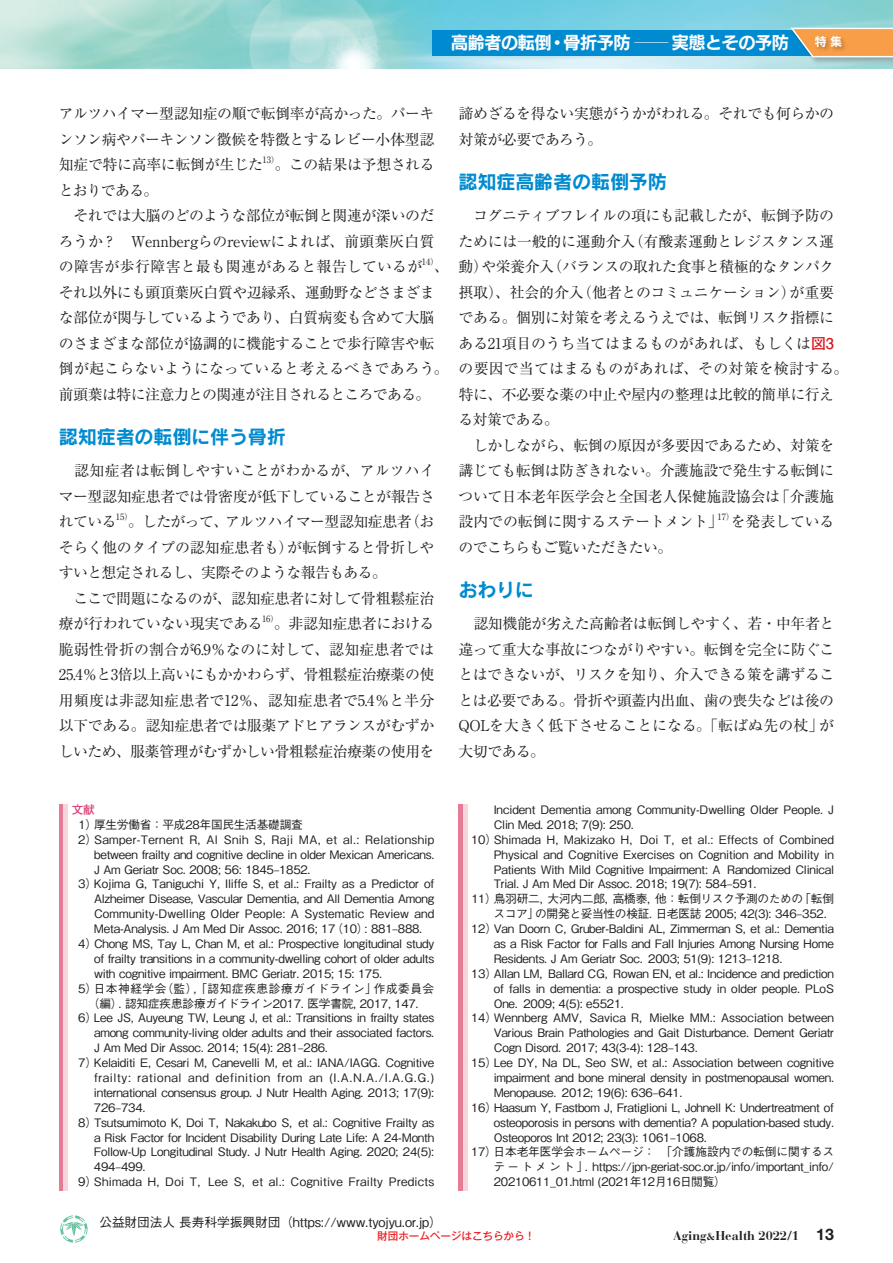
<style>
.page{position:relative;width:893px;height:1263px;background:#fff}
.page>*{position:absolute;margin:0;border:0;box-sizing:border-box;transform-origin:0 0}
.t1{font:19.2px "Rodin Pro B";letter-spacing:-.01em;color:#008bd0}
.t2{font:16.95px "New Rodin Pro B";letter-spacing:-.02em;color:#fff}
.t3{font:14.85px/25.5px "Ryumin Pro";letter-spacing:-.025em;color:#231f20}
.t4{font:14.85px "Ryumin Pro";letter-spacing:-.045em;color:#231f20}
.t5{font:500 12.75px "Gothic BBB Pro";letter-spacing:-.01em;color:#231f20}
.t6{font:700 12.75px "Bauer Bodoni";color:#231f20}
.t7{font:500 11.7px "Gothic BBB Pro";letter-spacing:-.015em;color:#231f20}
.t8{font:500 11.7px "Gothic BBB Pro";letter-spacing:.01em;color:#231f20}
.t9{font:500 11.7px "Gothic BBB Pro";letter-spacing:.055em;color:#231f20}
.t10{font:500 11.7px "Gothic BBB Pro";letter-spacing:.03em;color:#231f20}
.t11{font:500 11.7px "Gothic BBB Pro";letter-spacing:.02em;color:#231f20}
.t12{font:500 11.7px "Gothic BBB Pro";letter-spacing:.045em;color:#231f20}
.t13{font:11.7px "New Rodin Pro B";color:#fff}
.t14{font:700 11.7px "Futo Go B101 Pro";color:#da3c75}
.t15{font:500 10.65px "Gothic MB101 Pro";letter-spacing:-.01em;color:#ee1d23}
.t16{font:8.7px "Ryumin Pro";letter-spacing:-.03em;color:#231f20}
.s1{font-family:"Futo Go B101 Pro";font-weight:700;color:#d7171f}
.s2{font-size:10.65px}
.s3{font-family:"Helvetica Neue";font-size:15.9px}
</style>
<div class="page">
<img style="left:0;top:0;width:893px;height:68px">
<div style="left:433px;top:30px;width:460px;height:25px;background:#008bd0"></div>
<div style="left:790px;top:26px;width:103px;height:39px;background:#231f20;opacity:.3"></div>
<svg style="left:789px;top:27px;width:104px;height:31px"></svg>
<div style="left:814px;top:35px;width:34px;height:18px;background:#231f20;opacity:.3"></div>
<div style="left:60px;top:1215px;width:28px;height:28px;border:3px solid #62c39c;border-radius:50%"></div>
<svg style="left:61px;top:1215px;width:26px;height:28px"></svg>
<hr style="left:459px;top:804px;width:4px;height:387px;background:#e47c96">
<hr style="left:463px;top:804px;width:4px;height:387px;background:#f6d6db">
<hr style="left:59px;top:804px;width:4px;height:387px;background:#e47c96">
<div style="left:63px;top:804px;width:5px;height:387px;background:#f6d6db"></div>
<h2 class="t2" style="left:451px;top:28px;width:339px">高齢者の転倒・骨折予防 ─実態とその予防</h2>
<p class="t13" style="left:815px;top:31px;width:29px">特 集</p>
<p class="t3" style="left:59px;top:100px;width:377px;text-align:justify">アルツハイマー型認知症の順で転倒率が高かった。パーキンソン病やパーキンソン徴候を特徴とするレビー小体型認知症で特に高率に転倒が生じた</p>
<p class="t16" style="left:263px;top:153px;width:18px">13）</p>
<p class="t3" style="left:275px;top:151px;width:161px">。この結果は予想される</p>
<p class="t3" style="left:59px;top:176px;width:377px">とおりである。<br>　それでは大脳のどのような部位が転倒と関連が深いのだろうか？　Wennbergらのreviewによれば、前頭葉灰白質の障害が歩行障害と最も関連があると報告しているが</p>
<p class="t16" style="left:422px;top:255px;width:18px">14）</p>
<p class="t3" style="left:59px;top:253px;width:392px;text-indent:375px">、それ以外にも頭頂葉灰白質や辺縁系、運動野などさまざまな部位が関与しているようであり、白質病変も含めて大脳のさまざまな部位が協調的に機能することで歩行障害や転倒が起こらないようになっていると考えるべきであろう。前頭葉は特に注意力との関連が注目されるところである。</p>
<h1 class="t1" style="left:59px;top:424px;width:228px">認知症者の転倒に伴う骨折</h1>
<p class="t3" style="left:59px;top:457px;width:377px;text-align:justify">　認知症者は転倒しやすいことがわかるが、アルツハイマー型認知症患者では骨密度が低下していることが報告されている</p>
<p class="t16" style="left:116px;top:510px;width:18px">15）</p>
<p class="t3" style="left:59px;top:508px;width:377px;text-indent:69px">。したがって、アルツハイマー型認知症患者（おそらく他のタイプの認知症患者も）が転倒すると骨折しやすいと想定されるし、実際そのような報告もある。<br>　ここで問題になるのが、認知症患者に対して骨粗鬆症治療が行われていない現実である</p>
<p class="t16" style="left:262px;top:612px;width:18px">16）</p>
<p class="t3" style="left:59px;top:610px;width:377px;text-align:justify;text-indent:215px">。非認知症患者における脆弱性骨折の割合が6.9％なのに対して、認知症患者では25.4％と3倍以上高いにもかかわらず、骨粗鬆症治療薬の使用頻度は非認知症患者で12％、認知症患者で5.4％と半分以下である。認知症患者では服薬アドヒアランスがむずかしいため、服薬管理がむずかしい骨粗鬆症治療薬の使用を</p>
<p class="t14" style="left:72px;top:800px;width:25px">文献</p>
<p class="t7" style="left:79px;top:815px;width:226px">1）厚生労働省：平成28年国民生活基礎調査</p>
<p class="t10" style="left:78px;top:830px;width:357px">2）Samper-Ternent R, Al Snih S, Raji MA, et al.: Relationship</p>
<p class="t7" style="left:94px;top:845px;width:342px">between frailty and cognitive decline in older Mexican Americans.</p>
<p class="t7" style="left:94px;top:860px;width:218px">J Am Geriatr Soc. 2008; 56: 1845–1852.</p>
<p class="t7" style="left:78px;top:875px;width:357px">3）Kojima G, Taniguchi Y, Iliffe S, et al.: Frailty as a Predictor of</p>
<p class="t7" style="left:94px;top:889px;width:342px">Alzheimer Disease, Vascular Dementia, and All Dementia Among</p>
<p class="t8" style="left:94px;top:904px;width:342px">Community-Dwelling Older People: A Systematic Review and</p>
<p class="t7" style="left:94px;top:919px;width:330px">Meta-Analysis. J Am Med Dir Assoc. 2016; 17（10）: 881–888.</p>
<p class="t7" style="left:78px;top:934px;width:357px">4）Chong MS, Tay L, Chan M, et al.: Prospective longitudinal study</p>
<p class="t7" style="left:94px;top:949px;width:342px">of frailty transitions in a community-dwelling cohort of older adults</p>
<p class="t7" style="left:94px;top:964px;width:290px">with cognitive impairment. BMC Geriatr. 2015; 15: 175.</p>
<p class="t12" style="left:78px;top:979px;width:358px">5）日本神経学会（監）, 「認知症疾患診療ガイドライン」作成委員会</p>
<p class="t7" style="left:88px;top:994px;width:332px">（編）. 認知症疾患診療ガイドライン2017. 医学書院, 2017, 147.</p>
<p class="t7" style="left:78px;top:1009px;width:357px">6）Lee JS, Auyeung TW, Leung J, et al.: Transitions in frailty states</p>
<p class="t7" style="left:94px;top:1023px;width:342px">among community-living older adults and their associated factors.</p>
<p class="t7" style="left:94px;top:1038px;width:235px">J Am Med Dir Assoc. 2014; 15(4): 281–286.</p>
<p class="t7" style="left:78px;top:1053px;width:357px">7）Kelaiditi E, Cesari M, Canevelli M, et al.: IANA/IAGG. Cognitive</p>
<p class="t9" style="left:94px;top:1068px;width:342px">frailty: rational and definition from an (I.A.N.A./I.A.G.G.)</p>
<p class="t7" style="left:94px;top:1083px;width:342px">international consensus group. J Nutr Health Aging. 2013; 17(9):</p>
<p class="t7" style="left:94px;top:1098px;width:53px">726–734.</p>
<p class="t7" style="left:78px;top:1113px;width:357px">8）Tsutsumimoto K, Doi T, Nakakubo S, et al.: Cognitive Frailty as</p>
<p class="t7" style="left:94px;top:1128px;width:342px">a Risk Factor for Incident Disability During Late Life: A 24-Month</p>
<p class="t7" style="left:94px;top:1142px;width:342px">Follow-Up Longitudinal Study. J Nutr Health Aging. 2020; 24(5):</p>
<p class="t7" style="left:94px;top:1157px;width:53px">494–499.</p>
<p class="t11" style="left:78px;top:1172px;width:358px">9）Shimada H, Doi T, Lee S, et al.: Cognitive Frailty Predicts</p>
<p class="t3" style="left:459px;top:100px;width:377px">諦めざるを得ない実態がうかがわれる。それでも何らかの対策が必要であろう。</p>
<h1 class="t1" style="left:459px;top:169px;width:210px">認知症高齢者の転倒予防</h1>
<p class="t3" style="left:458px;top:202px;width:391px">　コグニティブフレイルの項にも記載したが、転倒予防のためには一般的に運動介入（有酸素運動とレジスタンス運動）や栄養介入（バランスの取れた食事と積極的なタンパク摂取）、社会的介入（他者とのコミュニケーション）が重要である。個別に対策を考えるうえでは、転倒リスク指標にある21項目のうち当てはまるものがあれば、もしくは<span class="s1">図3</span>の要因で当てはまるものがあれば、その対策を検討する。特に、不必要な薬の中止や屋内の整理は比較的簡単に行える対策である。<br>　しかしながら、転倒の原因が多要因であるため、対策を講じても転倒は防ぎきれない。介護施設で発生する転倒について日本老年医学会と全国老人保健施設協会は「介護施設内での転倒に関するステートメント」</p>
<p class="t16" style="left:718px;top:510px;width:18px">17）</p>
<p class="t3" style="left:731px;top:508px;width:105px">を発表している</p>
<p class="t4" style="left:459px;top:536px;width:215px">のでこちらもご覧いただきたい。</p>
<h1 class="t1" style="left:459px;top:577px;width:77px">おわりに</h1>
<p class="t3" style="left:458px;top:610px;width:377px;text-align:justify">　認知機能が劣えた高齢者は転倒しやすく、若・中年者と違って重大な事故につながりやすい。転倒を完全に防ぐことはできないが、リスクを知り、介入できる策を講ずることは必要である。骨折や頭蓋内出血、歯の喪失などは後のQOLを大きく低下させることになる。「転ばぬ先の杖」が大切である。</p>
<p class="t7" style="left:494px;top:800px;width:342px">Incident Dementia among Community-Dwelling Older People. J</p>
<p class="t7" style="left:494px;top:815px;width:142px">Clin Med. 2018; 7(9): 250.</p>
<p class="t8" style="left:471px;top:830px;width:364px">10）Shimada H, Makizako H, Doi T, et al.: Effects of Combined</p>
<p class="t7" style="left:494px;top:845px;width:342px">Physical and Cognitive Exercises on Cognition and Mobility in</p>
<p class="t7" style="left:494px;top:860px;width:342px">Patients With Mild Cognitive Impairment: A Randomized Clinical</p>
<p class="t7" style="left:494px;top:875px;width:264px">Trial. J Am Med Dir Assoc. 2018; 19(7): 584–591.</p>
<p class="t7" style="left:471px;top:889px;width:364px">11）鳥羽研二, 大河内二郎, 高橋泰, 他：転倒リスク予測のための「転倒</p>
<p class="t7" style="left:494px;top:904px;width:335px">スコア」の開発と妥当性の検証. 日老医誌 2005; 42(3): 346–352.</p>
<p class="t7" style="left:471px;top:919px;width:364px">12）Van Doorn C, Gruber-Baldini AL, Zimmerman S, et al.: Dementia</p>
<p class="t7" style="left:494px;top:934px;width:342px">as a Risk Factor for Falls and Fall Injuries Among Nursing Home</p>
<p class="t7" style="left:494px;top:949px;width:290px">Residents. J Am Geriatr Soc. 2003; 51(9): 1213–1218.</p>
<p class="t7" style="left:471px;top:964px;width:364px">13）Allan LM, Ballard CG, Rowan EN, et al.: Incidence and prediction</p>
<p class="t7" style="left:494px;top:979px;width:342px">of falls in dementia: a prospective study in older people. PLoS</p>
<p class="t7" style="left:494px;top:994px;width:132px">One. 2009; 4(5): e5521.</p>
<p class="t7" style="left:471px;top:1009px;width:364px">14）Wennberg AMV, Savica R, Mielke MM.: Association between</p>
<p class="t7" style="left:494px;top:1023px;width:342px">Various Brain Pathologies and Gait Disturbance. Dement Geriatr</p>
<p class="t7" style="left:494px;top:1038px;width:206px">Cogn Disord. 2017; 43(3-4): 128–143.</p>
<p class="t7" style="left:471px;top:1053px;width:364px">15）Lee DY, Na DL, Seo SW, et al.: Association between cognitive</p>
<p class="t7" style="left:494px;top:1068px;width:342px">impairment and bone mineral density in postmenopausal women.</p>
<p class="t7" style="left:494px;top:1083px;width:190px">Menopause. 2012; 19(6): 636–641.</p>
<p class="t7" style="left:471px;top:1098px;width:364px">16）Haasum Y, Fastbom J, Fratiglioni L, Johnell K: Undertreatment of</p>
<p class="t7" style="left:494px;top:1113px;width:342px">osteoporosis in persons with dementia? A population-based study.</p>
<p class="t7" style="left:494px;top:1128px;width:215px">Osteoporos Int 2012; 23(3): 1061–1068.</p>
<p class="t7" style="left:471px;top:1142px;width:364px">17）日本老年医学会ホームページ：　「介護施設内での転倒に関するス</p>
<p class="t7" style="left:494px;top:1157px;width:342px">テートメント」. https://jpn-geriat-soc.or.jp/info/important_info/</p>
<p class="t7" style="left:494px;top:1172px;width:234px">20210611_01.html (2021年12月16日閲覧）</p>
<p class="t5" style="left:99px;top:1212px;width:344px">公益財団法人 長寿科学振興財団（https://www.tyojyu.or.jp）</p>
<p class="t15" style="left:377px;top:1227px;width:159px">財団ホームページはこちらから！</p>
<p class="t6" style="left:673px;top:1228px;width:162px">Aging<span class="s2">&amp;</span>Health 2022/1 <span class="s3">13</span></p>
</div>
